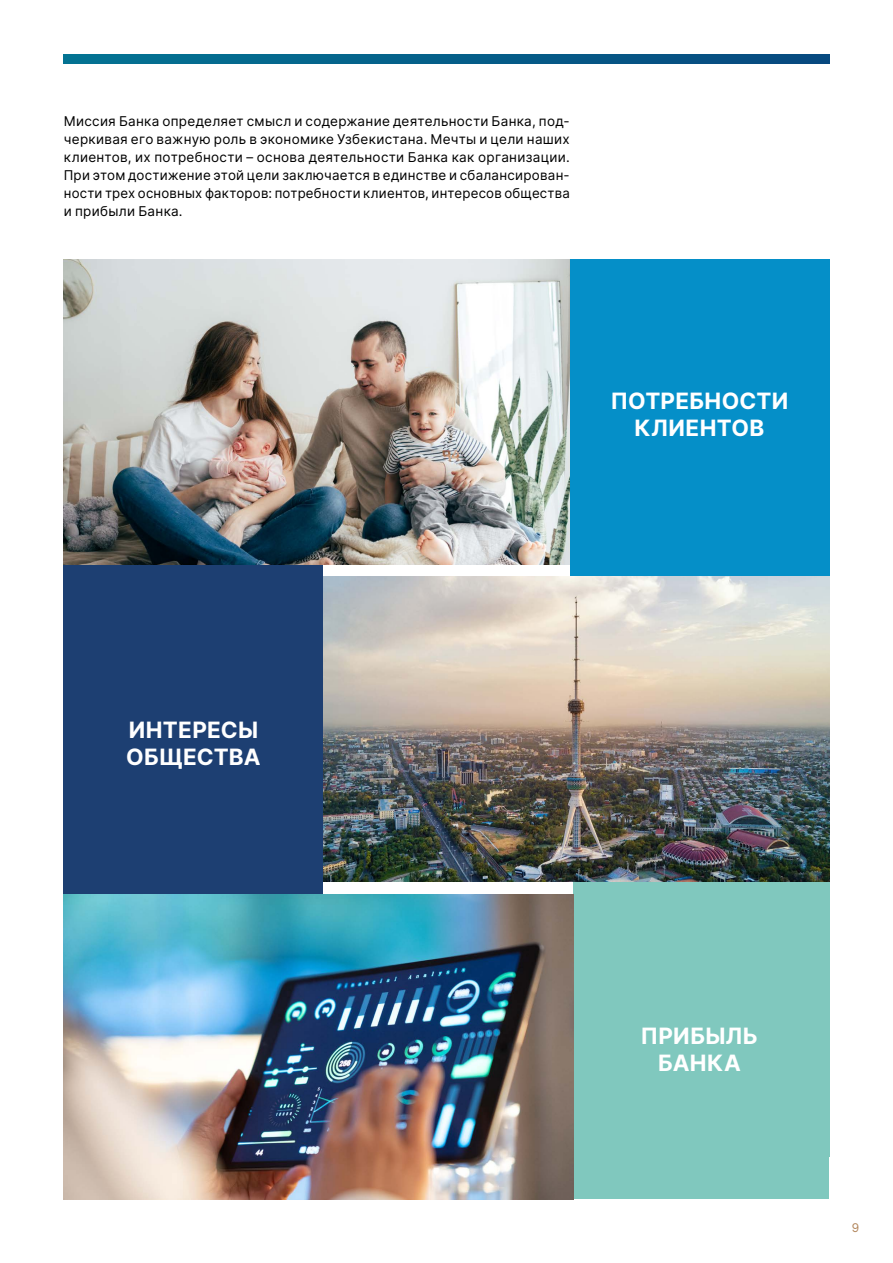
<style>
.page{position:relative;width:893px;height:1263px;background:#fff}
.page>*{position:absolute;margin:0;border:0;box-sizing:border-box;transform-origin:0 0}
.t1{font:700 22.5px/27px "Inter";letter-spacing:.01em;color:#fff;text-align:center}
.t2{font:13.5px/18px "Inter";letter-spacing:.015em;color:#000;text-align:justify}
.t3{font:12px "Inter";color:#b1855b}
</style>
<div class="page">
<img style="left:64px;top:54px;width:765px;height:9px">
<div style="left:570px;top:259px;width:259px;height:600px;background:#058fc8"></div>
<div style="left:64px;top:259px;width:259px;height:940px;background:#1d3f72"></div>
<div style="left:64px;top:894px;width:765px;height:305px;background:#80c8be"></div>
<div style="left:573px;top:852px;width:256px;height:305px;background:#80c8be"></div>
<img style="left:64px;top:259px;width:506px;height:305px">
<img style="left:323px;top:577px;width:506px;height:305px">
<img style="left:64px;top:894px;width:509px;height:305px">
<p class="t2" style="left:64px;top:112px;width:507px">Миссия Банка определяет смысл и содержание деятельности Банка, под&shy;черкивая его важную роль в экономике Узбекистана. Мечты и цели наших клиентов, их потребности – основа деятельности Банка как организации.<br>При этом достижение этой цели заключается в единстве и сбалансирован&shy;ности трех основных факторов: потребности клиентов, интересов общества и прибыли Банка.</p>
<h1 class="t1" style="left:611px;top:387px;width:179px">ПОТРЕБНОСТИ<br>КЛИЕНТОВ</h1>
<h1 class="t1" style="left:126px;top:716px;width:136px;text-align:left">ИНТЕРЕСЫ<br>ОБЩЕСТВА</h1>
<h1 class="t1" style="left:641px;top:1022px;width:119px">ПРИБЫЛЬ<br>БАНКА</h1>
<p class="t3" style="left:852px;top:1219px;width:9px">9</p>
</div>
